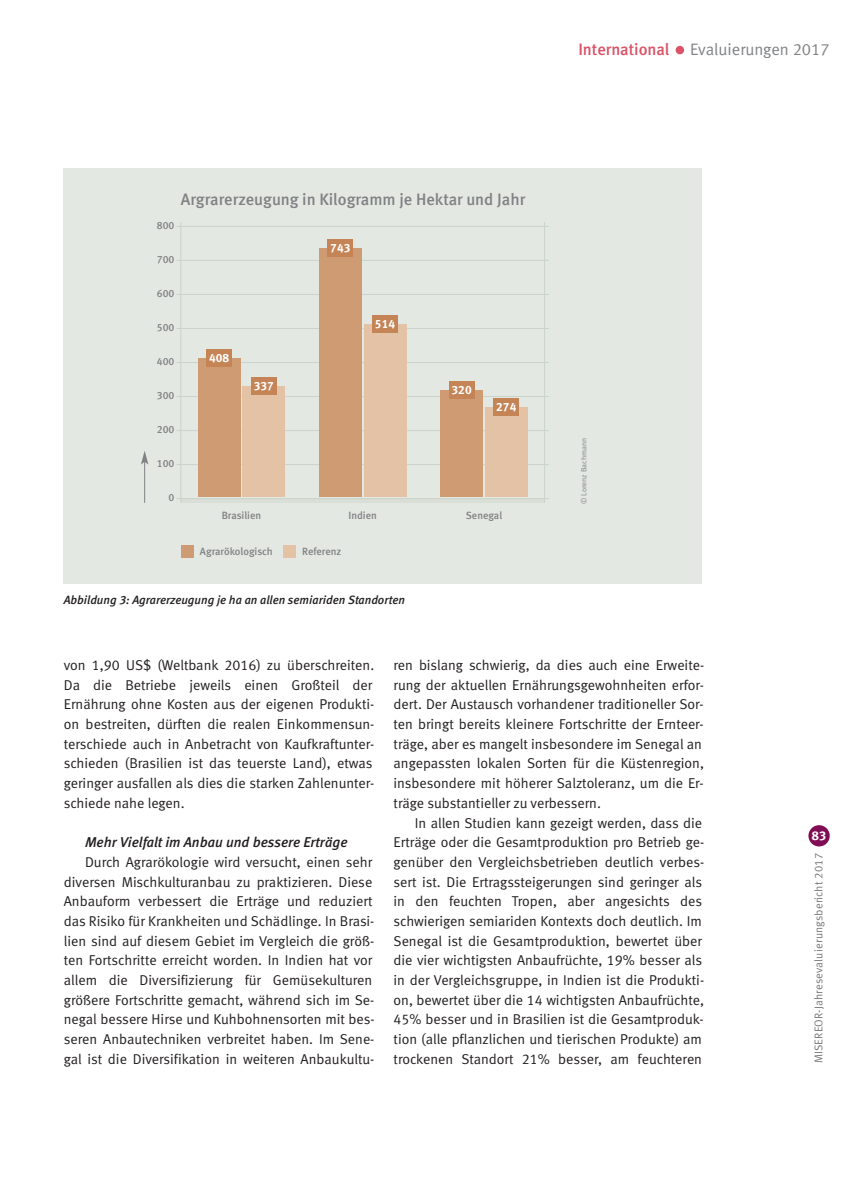
<style>
.page{position:relative;width:851px;height:1191px;background:#fff}
.page>*{position:absolute;margin:0;border:0;box-sizing:border-box;transform-origin:0 0}
.t1{font:16.5px "Meta Medium LF";color:#808285}
.t2{font:16.5px "Meta Normal LF";color:#808285}
.t3{font:16.5px "Meta Medium LF";color:#da5367}
.t4{font:14.25px/19.6px "Meta Normal LF";color:#231f20}
.t5{font:italic 14.25px "Meta Medium LF";color:#231f20}
.t6{font:12.75px "Meta Bold LF";color:#fff}
.t7{font:italic 12px "Meta Medium LF";color:#231f20}
.t8{font:12px "Meta Bold LF";color:#fff}
.t9{font:11.25px "Meta Normal LF";letter-spacing:.015em;color:#76787b}
.t10{font:10.5px "Meta Medium LF";color:#808285}
.t11{font:7.5px "Meta Normal LF";letter-spacing:.015em;color:#808285}
</style>
<div class="page">
<div style="left:808px;top:825px;width:21px;height:21px;background:#810e54;border-radius:50%"></div>
<div style="left:675px;top:46px;width:9px;height:8px;background:#da5367;border-radius:50%"></div>
<div style="left:64px;top:169px;width:638px;height:415px;background:#e4e8e2"></div>
<div style="left:181px;top:498px;width:363px;height:5px;background:#d9dfd6"></div>
<div style="left:181px;top:545px;width:12px;height:13px;background:#ce9b73"></div>
<div style="left:283px;top:545px;width:13px;height:13px;background:#e3c2a6"></div>
<hr style="left:176px;top:498px;width:373px;height:1px;background:#cad4c9">
<hr style="left:180px;top:222px;width:1px;height:281px;background:#cad4c9">
<hr style="left:544px;top:222px;width:1px;height:281px;background:#cad4c9">
<hr style="left:144px;top:462px;width:1px;height:41px;background:#808285">
<svg style="left:141px;top:451px;width:7px;height:13px"></svg>
<hr style="left:176px;top:464px;width:373px;height:1px;background:#cad4c9">
<hr style="left:176px;top:430px;width:373px;height:1px;background:#cad4c9">
<hr style="left:176px;top:396px;width:373px;height:1px;background:#cad4c9">
<hr style="left:176px;top:362px;width:373px;height:1px;background:#cad4c9">
<hr style="left:176px;top:328px;width:373px;height:1px;background:#cad4c9">
<hr style="left:176px;top:294px;width:373px;height:1px;background:#cad4c9">
<hr style="left:176px;top:260px;width:373px;height:1px;background:#cad4c9">
<hr style="left:176px;top:226px;width:373px;height:1px;background:#cad4c9">
<div style="left:198px;top:358px;width:42px;height:138px;background:#ce9b73"></div>
<div style="left:242px;top:386px;width:43px;height:110px;background:#e3c2a6"></div>
<div style="left:319px;top:248px;width:42px;height:248px;background:#ce9b73"></div>
<div style="left:440px;top:390px;width:43px;height:106px;background:#ce9b73"></div>
<div style="left:485px;top:407px;width:42px;height:89px;background:#e3c2a6"></div>
<div style="left:206px;top:350px;width:26px;height:17px;background:#c48456"></div>
<div style="left:364px;top:324px;width:42px;height:172px;background:#e3c2a6"></div>
<div style="left:251px;top:377px;width:25px;height:17px;background:#c48456"></div>
<div style="left:327px;top:239px;width:26px;height:17px;background:#c48456"></div>
<div style="left:372px;top:316px;width:26px;height:17px;background:#c48456"></div>
<div style="left:449px;top:382px;width:25px;height:17px;background:#c48456"></div>
<div style="left:493px;top:399px;width:26px;height:17px;background:#c48456"></div>
<p class="t1" style="left:181px;top:193px;width:346px">Argrarerzeugung in Kilogramm je Hektar und Jahr</p>
<p class="t10" style="left:157px;top:222px;width:19px">800</p>
<p class="t10" style="left:157px;top:256px;width:19px">700</p>
<p class="t10" style="left:157px;top:290px;width:19px">600</p>
<p class="t10" style="left:157px;top:324px;width:19px">500</p>
<p class="t10" style="left:157px;top:358px;width:19px">400</p>
<p class="t10" style="left:157px;top:392px;width:19px">300</p>
<p class="t10" style="left:157px;top:426px;width:19px">200</p>
<p class="t10" style="left:157px;top:460px;width:19px">100</p>
<p class="t10" style="left:168px;top:494px;width:7px">0</p>
<p class="t8" style="left:209px;top:354px;width:22px">408</p>
<p class="t8" style="left:254px;top:381px;width:22px">337</p>
<p class="t8" style="left:330px;top:243px;width:22px">743</p>
<p class="t8" style="left:375px;top:320px;width:22px">514</p>
<p class="t8" style="left:451px;top:386px;width:22px">320</p>
<p class="t8" style="left:496px;top:403px;width:22px">274</p>
<p class="t10" style="left:222px;top:512px;width:41px">Brasilien</p>
<p class="t10" style="left:348px;top:512px;width:30px">Indien</p>
<p class="t10" style="left:465px;top:512px;width:38px">Senegal</p>
<p class="t10" style="left:200px;top:547px;width:74px">Agrarökologisch</p>
<p class="t10" style="left:302px;top:547px;width:41px">Referenz</p>
<p class="t7" style="left:64px;top:596px;width:342px">Abbildung 3: Agrarerzeugung je ha an allen semiariden Standorten</p>
<p class="t3" style="left:578px;top:43px;width:93px">International</p>
<p class="t2" style="left:690px;top:43px;width:141px">Evaluierungen 2017</p>
<p class="t11" style="left:581px;top:504px;width:68px;rotate:-90deg">© Lorenz Bachmann</p>
<p class="t4" style="left:64px;top:656px;width:312px">von 1,90 US$ (Weltbank 2016) zu überschreiten.<br>Da die Betriebe jeweils einen Großteil der Ernährung ohne Kosten aus der eigenen Produkti&shy;on bestreiten, dürften die realen Einkommensun&shy;terschiede auch in Anbetracht von Kaufkraftunter&shy;schieden (Brasilien ist das teuerste Land), etwas geringer ausfallen als dies die starken Zahlenunter&shy;schiede nahe legen.</p>
<p class="t5" style="left:85px;top:837px;width:264px">Mehr Vielfalt im Anbau und bessere Erträge</p>
<p class="t4" style="left:64px;top:853px;width:312px;text-indent:21px">Durch Agrarökologie wird versucht, einen sehr diversen Mischkulturanbau zu praktizieren. Diese Anbauform verbessert die Erträge und reduziert das Risiko für Krankheiten und Schädlinge. In Brasi&shy;lien sind auf diesem Gebiet im Vergleich die größ&shy;ten Fortschritte erreicht worden. In Indien hat vor allem die Diversifizierung für Gemüsekulturen größere Fortschritte gemacht, während sich im Se&shy;negal bessere Hirse und Kuhbohnensorten mit bes&shy;seren Anbautechniken verbreitet haben. Im Sene&shy;gal ist die Diversifikation in weiteren Anbaukultu-</p>
<p class="t4" style="left:393px;top:656px;width:312px">ren bislang schwierig, da dies auch eine Erweite&shy;rung der aktuellen Ernährungsgewohnheiten erfor&shy;dert. Der Austausch vorhandener traditioneller Sor&shy;ten bringt bereits kleinere Fortschritte der Ernteer&shy;träge, aber es mangelt insbesondere im Senegal an angepassten lokalen Sorten für die Küstenregion, insbesondere mit höherer Salztoleranz, um die Er&shy;träge substantieller zu verbessern.</p>
<p class="t4" style="left:393px;top:814px;width:312px;text-indent:21px">In allen Studien kann gezeigt werden, dass die Erträge oder die Gesamtproduktion pro Betrieb ge&shy;genüber den Vergleichsbetrieben deutlich verbes&shy;sert ist. Die Ertragssteigerungen sind geringer als in den feuchten Tropen, aber angesichts des schwierigen semiariden Kontexts doch deutlich. Im Senegal ist die Gesamtproduktion, bewertet über die vier wichtigsten Anbaufrüchte, 19% besser als in der Vergleichsgruppe, in Indien ist die Produkti&shy;on, bewertet über die 14 wichtigsten Anbaufrüchte, 45% besser und in Brasilien ist die Gesamtproduk&shy;tion (alle pflanzlichen und tierischen Produkte) am trockenen Standort 21% besser, am feuchteren</p>
<p class="t6" style="left:811px;top:831px;width:16px">83</p>
<p class="t9" style="left:814px;top:1063px;width:212px;rotate:-90deg">MISEREOR-Jahresevaluierungsbericht 2017</p>
</div>
